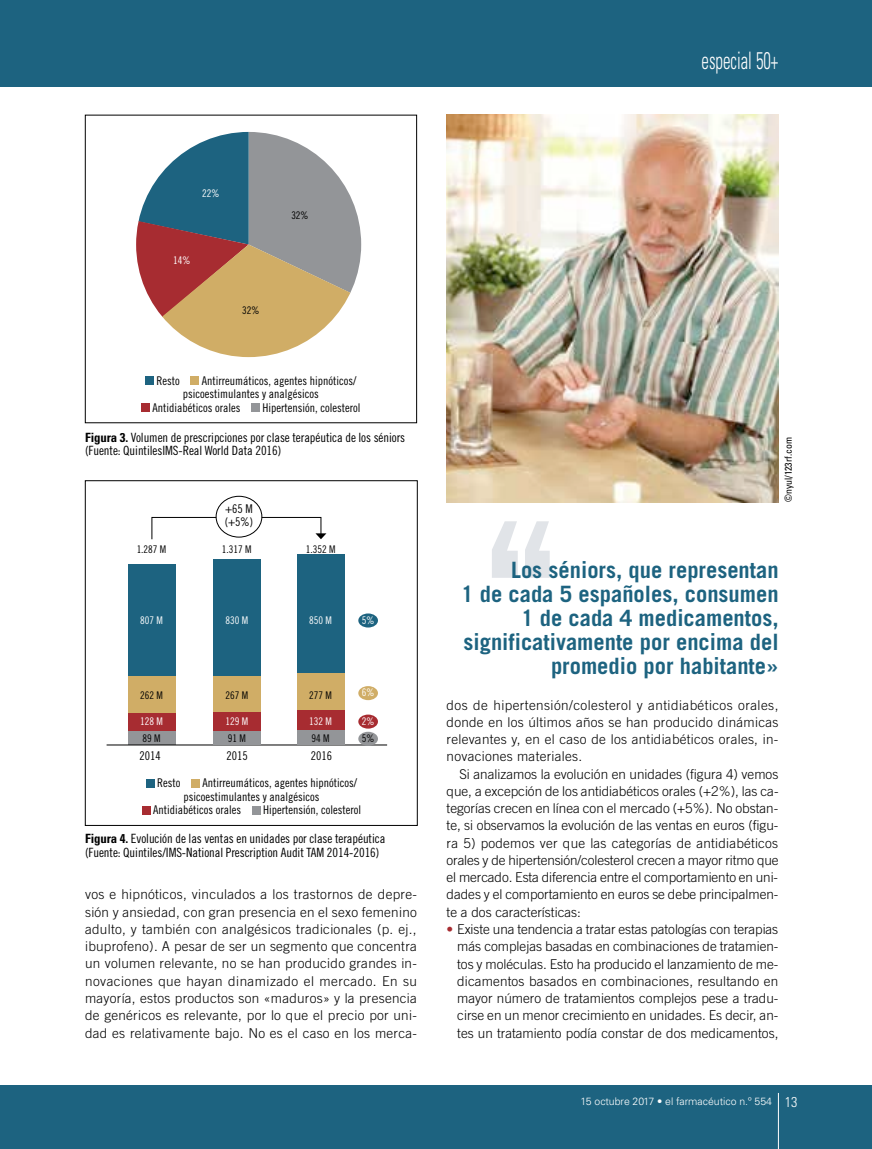
<style>
.page{position:relative;width:872px;height:1149px;background:#fff}
.page>*{position:absolute;margin:0;border:0;box-sizing:border-box;transform-origin:0 0}
.t1{font:300 condensed 24px "Univers LT Std";color:#fff;scale:.7 1}
.t2{font:700 22.5px/24px "Trade Gothic LT Std";color:#1d6380;text-align:right}
.t3{font:300 13.5px/17.2px "Trade Gothic LT Std";letter-spacing:.01em;color:#000;text-align:justify}
.t4{font:12.75px/13.5px "Trade Gothic LT Std Cn 18";letter-spacing:-.005em;color:#000}
.t5{font:12px/13.5px "Trade Gothic LT Std Cn 18";color:#000}
.t6{font:10.5px "Trade Gothic LT Std Cn 18";color:#000}
.t7{font:300 10.5px "Univers LT Std";color:#fff}
.t8{font:10.5px "Trade Gothic LT Std Cn 18";color:#fff}
.t9{font:condensed 9.75px "Univers LT Std";color:#000}
.s1{font-family:"Univers LT Std";font-weight:700;font-stretch:condensed}
.s2{color:#a72c31}
.s3{font-stretch:condensed;font-size:14.25px}
</style>
<div class="page">
<div style="left:0;top:1084px;width:872px;height:64px;background:#1d6380"></div>
<div style="left:0;top:0;width:872px;height:87px;background:#1d6380"></div>
<hr style="left:778px;top:1092px;width:1px;height:56px;background:#fff">
<img style="left:447px;top:115px;width:331px;height:387px">
<svg style="left:136px;top:132px;width:225px;height:225px"></svg>
<div style="left:85px;top:115px;width:332px;height:308px;border:1px solid #000"></div>
<div style="left:145px;top:376px;width:9px;height:9px;background:#1d6380"></div>
<div style="left:191px;top:376px;width:8px;height:9px;background:#d0ad66"></div>
<div style="left:141px;top:403px;width:9px;height:9px;background:#a72c31"></div>
<div style="left:251px;top:403px;width:9px;height:9px;background:#939598"></div>
<div style="left:128px;top:564px;width:47px;height:180px;background:#1d6380"></div>
<div style="left:297px;top:553px;width:47px;height:191px;background:#1d6380"></div>
<div style="left:213px;top:559px;width:48px;height:185px;background:#1d6380"></div>
<div style="left:128px;top:676px;width:47px;height:68px;background:#d0ad66"></div>
<div style="left:297px;top:673px;width:47px;height:71px;background:#d0ad66"></div>
<div style="left:213px;top:676px;width:48px;height:68px;background:#d0ad66"></div>
<div style="left:128px;top:712px;width:47px;height:32px;background:#a72c31"></div>
<div style="left:297px;top:710px;width:47px;height:34px;background:#a72c31"></div>
<div style="left:213px;top:711px;width:48px;height:33px;background:#a72c31"></div>
<div style="left:85px;top:480px;width:332px;height:345px;border:1px solid #000"></div>
<div style="left:128px;top:731px;width:47px;height:13px;background:#939598"></div>
<hr style="left:107px;top:744px;width:280px;height:1px;background:#000">
<div style="left:297px;top:730px;width:47px;height:14px;background:#939598"></div>
<div style="left:213px;top:731px;width:48px;height:13px;background:#939598"></div>
<svg style="left:151px;top:516px;width:175px;height:24px"></svg>
<div style="left:216px;top:496px;width:46px;height:41px;background:#fff;border-radius:50%"></div>
<div style="left:216px;top:495px;width:46px;height:42px;border:1px solid #000;border-radius:50%"></div>
<div style="left:358px;top:731px;width:20px;height:14px;background:#939598;border-radius:50%"></div>
<div style="left:358px;top:714px;width:20px;height:14px;background:#a72c31;border-radius:50%"></div>
<div style="left:358px;top:613px;width:20px;height:14px;background:#1d6380;border-radius:50%"></div>
<div style="left:358px;top:686px;width:20px;height:14px;background:#d0ad66;border-radius:50%"></div>
<div style="left:146px;top:778px;width:9px;height:9px;background:#1d6380"></div>
<div style="left:191px;top:778px;width:9px;height:9px;background:#d0ad66"></div>
<div style="left:142px;top:805px;width:9px;height:9px;background:#a72c31"></div>
<div style="left:252px;top:805px;width:8px;height:9px;background:#939598"></div>
<svg style="left:525px;top:521px;width:24px;height:56px"></svg>
<svg style="left:492px;top:521px;width:26px;height:56px"></svg>
<h1 class="t1" style="left:701px;top:46px;width:111px">especial 50+</h1>
<p class="t8" style="left:202px;top:187px;width:19px">22%</p>
<p class="t8" style="left:173px;top:254px;width:19px">14%</p>
<p class="t6" style="left:242px;top:304px;width:19px">32%</p>
<p class="t6" style="left:291px;top:208px;width:19px">32%</p>
<p class="t5" style="left:157px;top:373px;width:25px">Resto</p>
<p class="t5" style="left:202px;top:373px;width:156px">Antirreumáticos, agentes hipnóticos/</p>
<p class="t5" style="left:183px;top:387px;width:137px">psicoestimulantes y analgésicos</p>
<p class="t5" style="left:153px;top:400px;width:89px">Antidiabéticos orales</p>
<p class="t5" style="left:262px;top:400px;width:99px">Hipertensión, colesterol</p>
<p class="t4" style="left:85px;top:430px;width:322px"><span class="s1">Figura 3.</span> Volumen de prescripciones por clase terapéutica de los séniors (Fuente: QuintilesIMS-Real World Data 2016)</p>
<p class="t5" style="left:225px;top:501px;width:30px">+65 M (+5%)</p>
<p class="t6" style="left:137px;top:542px;width:31px">1.287 M</p>
<p class="t6" style="left:222px;top:542px;width:31px">1.317 M</p>
<p class="t6" style="left:306px;top:542px;width:31px">1.352 M</p>
<p class="t8" style="left:140px;top:614px;width:24px">807 M</p>
<p class="t8" style="left:225px;top:614px;width:24px">830 M</p>
<p class="t8" style="left:309px;top:614px;width:24px">850 M</p>
<p class="t6" style="left:140px;top:688px;width:24px">262 M</p>
<p class="t6" style="left:225px;top:688px;width:24px">267 M</p>
<p class="t6" style="left:309px;top:688px;width:24px">277 M</p>
<p class="t8" style="left:140px;top:715px;width:24px">128 M</p>
<p class="t8" style="left:225px;top:715px;width:24px">129 M</p>
<p class="t8" style="left:309px;top:715px;width:24px">132 M</p>
<p class="t6" style="left:142px;top:731px;width:20px">89 M</p>
<p class="t6" style="left:228px;top:731px;width:20px">91 M</p>
<p class="t6" style="left:311px;top:731px;width:20px">94 M</p>
<p class="t5" style="left:140px;top:748px;width:23px">2014</p>
<p class="t5" style="left:227px;top:748px;width:23px">2015</p>
<p class="t5" style="left:311px;top:748px;width:23px">2016</p>
<p class="t8" style="left:362px;top:613px;width:14px">5%</p>
<p class="t8" style="left:362px;top:686px;width:14px">6%</p>
<p class="t8" style="left:362px;top:714px;width:14px">2%</p>
<p class="t6" style="left:362px;top:731px;width:14px">5%</p>
<p class="t5" style="left:157px;top:776px;width:25px">Resto</p>
<p class="t5" style="left:202px;top:776px;width:156px">Antirreumáticos, agentes hipnóticos/</p>
<p class="t5" style="left:184px;top:789px;width:137px">psicoestimulantes y analgésicos</p>
<p class="t5" style="left:153px;top:803px;width:89px">Antidiabéticos orales</p>
<p class="t5" style="left:263px;top:803px;width:99px">Hipertensión, colesterol</p>
<p class="t4" style="left:85px;top:831px;width:302px"><span class="s1">Figura 4.</span> Evolución de las ventas en unidades por clase terapéutica (Fuente: Quintiles/IMS-National Prescription Audit TAM 2014-2016)</p>
<p class="t3" style="left:85px;top:885px;width:333px">vos e hipnóticos, vinculados a los trastornos de depre&shy;sión y ansiedad, con gran presencia en el sexo femenino adulto, y también con analgésicos tradicionales (p. ej., ibuprofeno). A pesar de ser un segmento que concentra un volumen relevante, no se han producido grandes in&shy;novaciones que hayan dinamizado el mercado. En su mayoría, estos productos son «maduros» y la presencia de genéricos es relevante, por lo que el precio por uni&shy;dad es relativamente bajo. No es el caso en los merca-</p>
<p class="t9" style="left:782px;top:502px;width:66px;rotate:-90deg">©nyul/123rf.com</p>
<h2 class="t2" style="left:461px;top:557px;width:319px">Los séniors, que representan<br>1 de cada 5 españoles, consumen<br>1 de cada 4 medicamentos, significativamente por encima del promedio por habitante»</h2>
<p class="t3" style="left:446px;top:695px;width:333px">dos de hipertensión/colesterol y antidiabéticos orales, donde en los últimos años se han producido dinámicas relevantes y, en el caso de los antidiabéticos orales, in&shy;novaciones materiales.</p>
<p class="t3" style="left:446px;top:764px;width:333px;text-indent:13px">Si analizamos la evolución en unidades (figura 4) vemos que, a excepción de los antidiabéticos orales (+2%), las ca&shy;tegorías crecen en línea con el mercado (+5%). No obstan&shy;te, si observamos la evolución de las ventas en euros (figu&shy;ra 5) podemos ver que las categorías de antidiabéticos orales y de hipertensión/colesterol crecen a mayor ritmo que el mercado. Esta diferencia entre el comportamiento en uni&shy;dades y el comportamiento en euros se debe principalmen&shy;te a dos características:</p>
<p class="t3" style="left:457px;top:920px;width:323px;text-indent:-11px"><span class="s2">•</span> Existe una tendencia a tratar estas patologías con terapias más complejas basadas en combinaciones de tratamien&shy;tos y moléculas. Esto ha producido el lanzamiento de me&shy;dicamentos basados en combinaciones, resultando en mayor número de tratamientos complejos pese a tradu&shy;cirse en un menor crecimiento en unidades. Es decir, an&shy;tes un tratamiento podía constar de dos medicamentos,</p>
<p class="t7" style="left:580px;top:1094px;width:218px">15 octubre 2017 • el farmacéutico n.º 554 <span class="s3">13</span></p>
</div>
